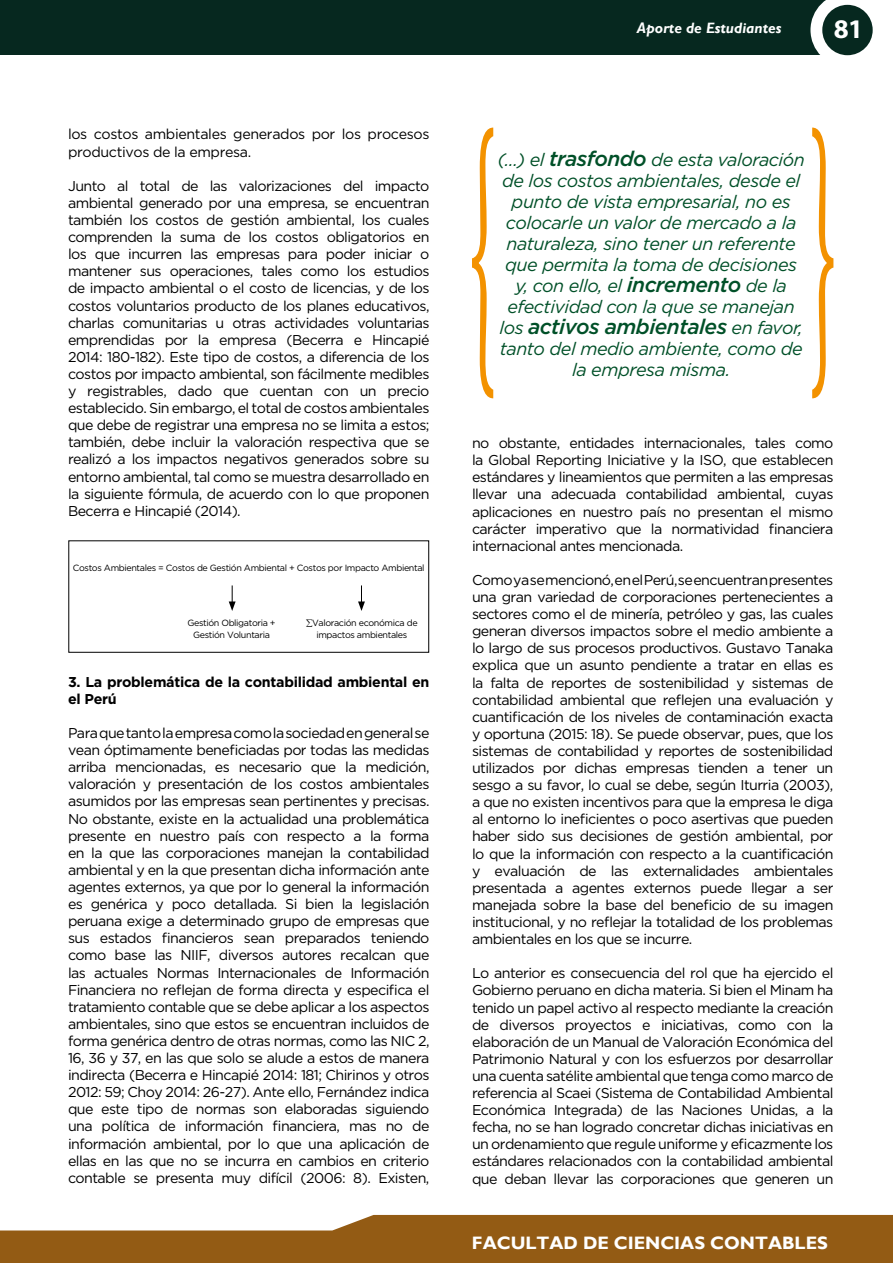
<style>
.page{position:relative;width:893px;height:1263px;background:#fff}
.page>*{position:absolute;margin:0;border:0;box-sizing:border-box;transform-origin:0 0}
.t1{font:700 27px "Myriad Pro";color:#fff}
.t2{font:italic 500 21px "Gotham";letter-spacing:-.025em;color:#005028}
.t3{font:italic 18px/21px "Gotham";letter-spacing:-.025em;color:#005028;text-align:center}
.t4{font:700 18px "Gill Sans";color:#fff}
.t5{font:italic 700 15px "Gill Sans";color:#fff}
.t6{font:14.25px/17.1px "Gotham";letter-spacing:-.04em;color:#000;text-align:justify}
.t7{font:700 14.25px/17.1px "Gotham";letter-spacing:-.02em;color:#000}
.t8{font:9px/12px "Gotham";letter-spacing:-.04em;color:#000;text-align:center}
.s1{font-weight:500;font-size:21px}
.s2{font-weight:400;font-size:18px}
</style>
<div class="page">
<div style="left:0;top:0;width:850px;height:55px;background:#06281f"></div>
<svg style="left:810px;top:0;width:62px;height:56px"></svg>
<div style="left:822px;top:5px;width:51px;height:50px;background:#06281f;border-radius:50%"></div>
<svg style="left:1px;top:1215px;width:892px;height:48px;background:#a06f31"></svg>
<hr style="left:0;top:1230px;width:1px;height:33px;background:#935b14">
<svg style="left:229px;top:585px;width:7px;height:26px"></svg>
<svg style="left:358px;top:585px;width:7px;height:26px"></svg>
<svg style="left:472px;top:128px;width:21px;height:270px"></svg>
<svg style="left:812px;top:128px;width:21px;height:270px"></svg>
<div style="left:68px;top:540px;width:361px;height:113px;border:1px solid #000"></div>
<p class="t6" style="left:68px;top:126px;width:363px">los costos ambientales generados por los procesos productivos de la empresa.</p>
<p class="t6" style="left:68px;top:177px;width:363px">Junto al total de las valorizaciones del impacto ambiental generado por una empresa, se encuentran también los costos de gestión ambiental, los cuales comprenden la suma de los costos obligatorios en los que incurren las empresas para poder iniciar o mantener sus operaciones, tales como los estudios de impacto ambiental o el costo de licencias, y de los costos voluntarios producto de los planes educativos, charlas comunitarias u otras actividades voluntarias emprendidas por la empresa (Becerra e Hincapié 2014: 180-182). Este tipo de costos, a diferencia de los costos por impacto ambiental, son fácilmente medibles y registrables, dado que cuentan con un precio establecido. Sin embargo, el total de costos ambientales que debe de registrar una empresa no se limita a estos; también, debe incluir la valoración respectiva que se realizó a los impactos negativos generados sobre su entorno ambiental, tal como se muestra desarrollado en la siguiente fórmula, de acuerdo con lo que proponen Becerra e Hincapié (2014).</p>
<p class="t8" style="left:73px;top:561px;width:353px">Costos Ambientales = Costos de Gestión Ambiental + Costos por Impacto Ambiental</p>
<p class="t8" style="left:187px;top:616px;width:90px">Gestión Obligatoria +<br>Gestión Voluntaria</p>
<p class="t8" style="left:306px;top:616px;width:113px">∑Valoración económica de impactos ambientales</p>
<p class="t7" style="left:68px;top:673px;width:363px">3. La problemática de la contabilidad ambiental en el Perú</p>
<p class="t6" style="left:68px;top:724px;width:363px">Para que tanto la empresa como la sociedad en general se vean óptimamente beneficiadas por todas las medidas arriba mencionadas, es necesario que la medición, valoración y presentación de los costos ambientales asumidos por las empresas sean pertinentes y precisas.<br>No obstante, existe en la actualidad una problemática presente en nuestro país con respecto a la forma en la que las corporaciones manejan la contabilidad ambiental y en la que presentan dicha información ante agentes externos, ya que por lo general la información es genérica y poco detallada. Si bien la legislación peruana exige a determinado grupo de empresas que sus estados financieros sean preparados teniendo como base las NIIF, diversos autores recalcan que las actuales Normas Internacionales de Información Financiera no reflejan de forma directa y especifica el tratamiento contable que se debe aplicar a los aspectos ambientales, sino que estos se encuentran incluidos de forma genérica dentro de otras normas, como las NIC 2, 16, 36 y 37, en las que solo se alude a estos de manera indirecta (Becerra e Hincapié 2014: 181; Chirinos y otros 2012: 59; Choy 2014: 26-27). Ante ello, Fernández indica que este tipo de normas son elaboradas siguiendo una política de información financiera, mas no de información ambiental, por lo que una aplicación de ellas en las que no se incurra en cambios en criterio contable se presenta muy difícil (2006: 8). Existen,</p>
<p class="t5" style="left:637px;top:19px;width:146px">Aporte de Estudiantes</p>
<h1 class="t1" style="left:834px;top:12px;width:31px">81</h1>
<p class="t3" style="left:497px;top:149px;width:309px">(…) el <span class="s1">trasfondo</span> de esta valoración de los costos ambientales, desde el punto de vista empresarial, no es colocarle un valor de mercado a la naturaleza, sino tener un referente que permita la toma de decisiones y, con ello, el <span class="s1">incremento</span> de la efectividad con la que se manejan</p>
<h2 class="t2" style="left:499px;top:314px;width:305px"><span class="s2">los</span> activos ambientales <span class="s2">en favor,</span></h2>
<p class="t3" style="left:500px;top:338px;width:304px">tanto del medio ambiente, como de la empresa misma.</p>
<p class="t6" style="left:472px;top:434px;width:363px">no obstante, entidades internacionales, tales como la Global Reporting Iniciative y la ISO, que establecen estándares y lineamientos que permiten a las empresas llevar una adecuada contabilidad ambiental, cuyas aplicaciones en nuestro país no presentan el mismo carácter imperativo que la normatividad financiera internacional antes mencionada.</p>
<p class="t6" style="left:472px;top:571px;width:363px">Como ya se mencionó, en el Perú, se encuentran presentes una gran variedad de corporaciones pertenecientes a sectores como el de minería, petróleo y gas, las cuales generan diversos impactos sobre el medio ambiente a lo largo de sus procesos productivos. Gustavo Tanaka explica que un asunto pendiente a tratar en ellas es la falta de reportes de sostenibilidad y sistemas de contabilidad ambiental que reflejen una evaluación y cuantificación de los niveles de contaminación exacta y oportuna (2015: 18). Se puede observar, pues, que los sistemas de contabilidad y reportes de sostenibilidad utilizados por dichas empresas tienden a tener un sesgo a su favor, lo cual se debe, según Iturria (2003), a que no existen incentivos para que la empresa le diga al entorno lo ineficientes o poco asertivas que pueden haber sido sus decisiones de gestión ambiental, por lo que la información con respecto a la cuantificación y evaluación de las externalidades ambientales presentada a agentes externos puede llegar a ser manejada sobre la base del beneficio de su imagen institucional, y no reflejar la totalidad de los problemas ambientales en los que se incurre.</p>
<p class="t6" style="left:472px;top:964px;width:363px">Lo anterior es consecuencia del rol que ha ejercido el Gobierno peruano en dicha materia. Si bien el Minam ha tenido un papel activo al respecto mediante la creación de diversos proyectos e iniciativas, como con la elaboración de un Manual de Valoración Económica del Patrimonio Natural y con los esfuerzos por desarrollar una cuenta satélite ambiental que tenga como marco de referencia al Scaei (Sistema de Contabilidad Ambiental Económica Integrada) de las Naciones Unidas, a la fecha, no se han logrado concretar dichas iniciativas en un ordenamiento que regule uniforme y eficazmente los estándares relacionados con la contabilidad ambiental que deban llevar las corporaciones que generen un</p>
<p class="t4" style="left:472px;top:1232px;width:358px">FACULTAD DE CIENCIAS CONTABLES</p>
</div>
